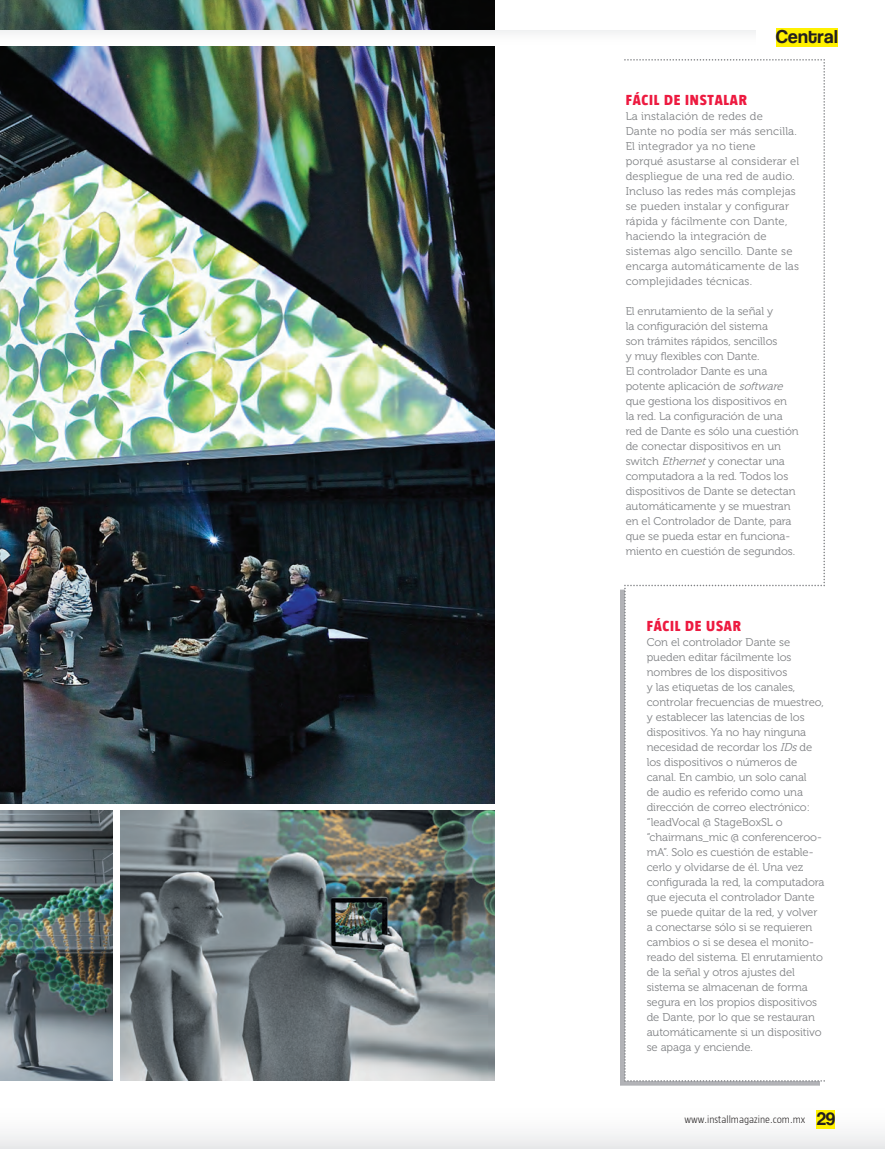
<style>
.page{position:relative;width:885px;height:1149px;background:#fff}
.page>*{position:absolute;margin:0;border:0;box-sizing:border-box;transform-origin:0 0}
.t1{font:18px "Coolvetica";letter-spacing:.03em;color:#231f20}
.t2{font:800 15px "Taz";letter-spacing:.05em;color:#ed1a40}
.t3{font:11.25px/15px "Museo 300";letter-spacing:-.005em;color:#808285}
.t4{font:11.25px/15px "Museo 300";letter-spacing:.015em;color:#808285}
.t5{font:300 10.5px "Taz";color:#231f20}
.s1{font-style:italic}
.s2{font-family:"Coolvetica";font-weight:400;font-size:18px}
</style>
<div class="page">
<img style="left:0;top:0;width:494px;height:802px">
<img style="left:120px;top:810px;width:374px;height:270px">
<img style="left:0;top:810px;width:112px;height:270px">
<div style="left:620px;top:589px;width:199px;height:496px;background:#b2b3b7"></div>
<svg style="left:624px;top:59px;width:200px;height:1022px"></svg>
<div style="left:0;top:1095px;width:884px;height:53px;background:linear-gradient(to bottom,#fff,#edeeef)"></div>
<div style="left:0;top:30px;width:755px;height:15px;background:#fafafa"></div>
<div style="left:775px;top:29px;width:62px;height:18px;background:#fff101"></div>
<div style="left:816px;top:1110px;width:19px;height:18px;background:#fff101"></div>
<h1 class="t1" style="left:775px;top:27px;width:63px">Central</h1>
<h2 class="t2" style="left:625px;top:92px;width:123px">FÁCIL DE INSTALAR</h2>
<p class="t4" style="left:625px;top:109px;width:175px">La instalación de redes de<br>Dante no podía ser más sencilla.<br>El integrador ya no tiene<br>porqué asustarse al considerar el despliegue de una red de audio.<br>Incluso las redes más complejas se pueden instalar y configurar rápida y fácilmente con Dante, haciendo la integración de sistemas algo sencillo. Dante se encarga automáticamente de las complejidades técnicas.</p>
<p class="t3" style="left:625px;top:304px;width:174px">El enrutamiento de la señal y<br>la configuración del sistema<br>son trámites rápidos, sencillos<br>y muy flexibles con Dante.<br>El controlador Dante es una potente aplicación de <span class="s1">software </span>que gestiona los dispositivos en<br>la red. La configuración de una red de Dante es sólo una cuestión de conectar dispositivos en un switch <span class="s1">Ethernet</span>y conectar una computadora a la red. Todos los dispositivos de Dante se detectan automáticamente y se muestran en el Controlador de Dante, para que se pueda estar en funciona&shy;miento en cuestión de segundos.</p>
<h2 class="t2" style="left:646px;top:617px;width:96px">FÁCIL DE USAR</h2>
<p class="t3" style="left:646px;top:634px;width:179px">Con el controlador Dante se pueden editar fácilmente los nombres de los dispositivos<br>y las etiquetas de los canales, controlar frecuencias de muestreo, y establecer las latencias de los dispositivos. Ya no hay ninguna necesidad de recordar los <span class="s1">IDs</span>de los dispositivos o números de canal. En cambio, un solo canal<br>de audio es referido como una dirección de correo electrónico: “leadVocal @ StageBoxSL o “chairmans_mic @ conferenceroo&shy;mA”. Solo es cuestión de estable&shy;cerlo y olvidarse de él. Una vez configurada la red, la computadora que ejecuta el controlador Dante se puede quitar de la red, y volver a conectarse sólo si se requieren cambios o si se desea el monito&shy;reado del sistema. El enrutamiento de la señal y otros ajustes del sistema se almacenan de forma segura en los propios dispositivos de Dante, por lo que se restauran automáticamente si un dispositivo se apaga y enciende.</p>
<p class="t5" style="left:684px;top:1113px;width:152px">www.installmagazine.com.mx <span class="s2">29</span></p>
</div>
